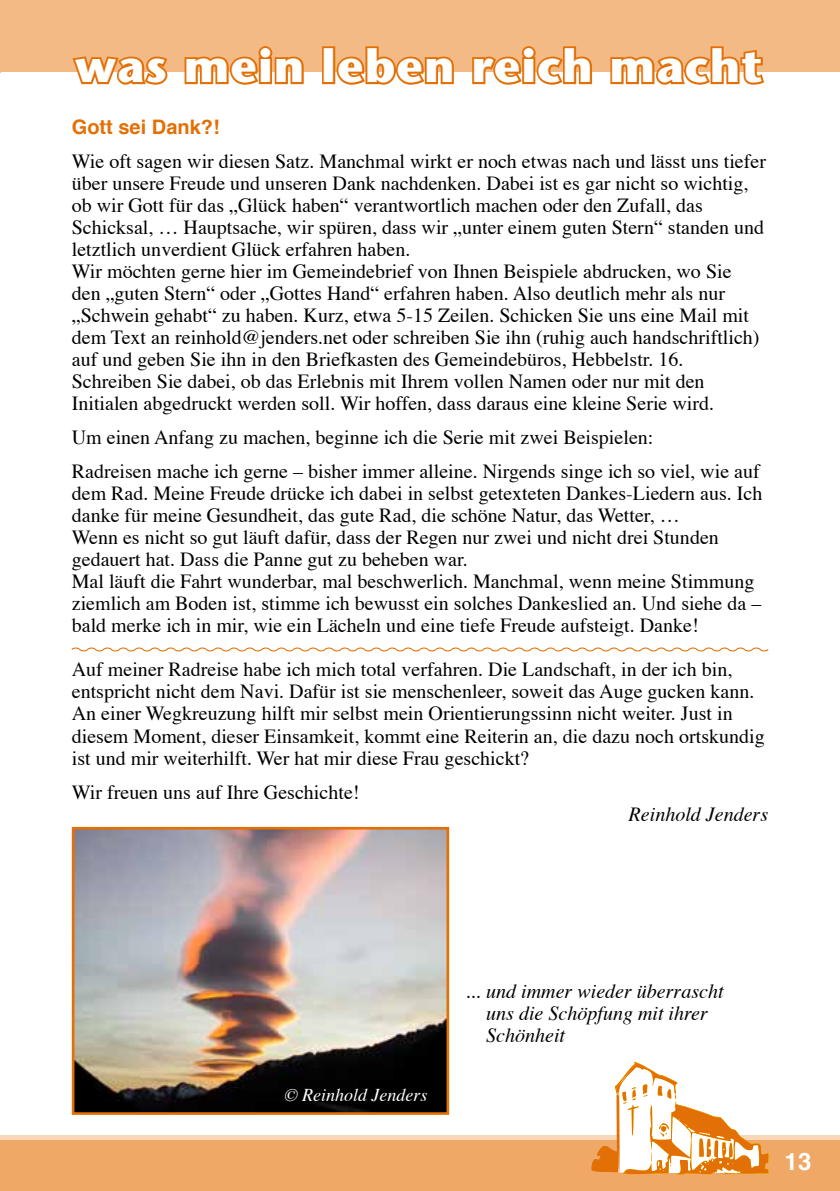
<style>
.page{position:relative;width:840px;height:1191px;background:#fff}
.page>*{position:absolute;margin:0;border:0;box-sizing:border-box;transform-origin:0 0}
.t1{font:700 72px "Stone Sans";letter-spacing:.025em;color:#fff;scale:.95 1}
.t2{font:700 46px "Stone Sans";letter-spacing:.025em;color:#fff}
.t3{font:700 24px "Helvetica";color:#fff}
.t4{font:20px/22px "Times";color:#000}
.t5{font:italic 20px/22px "Times";color:#000}
.t6{font:700 20px "Helvetica";color:#e37006}
.t7{font:italic 18px "Times";color:#fff}
</style>
<div class="page">
<div style="left:0;top:0;width:839px;height:72px;background:#f4ba85"></div>
<div style="left:0;top:1137px;width:839px;height:54px;background:#f0a867"></div>
<div style="left:0;top:1135px;width:839px;height:5px;background:#f9d7b8"></div>
<img style="left:76px;top:831px;width:369px;height:279px">
<div style="left:72px;top:827px;width:377px;height:287px;border:3px solid #e37006"></div>
<svg style="left:591px;top:1061px;width:177px;height:114px"></svg>
<svg style="left:72px;top:56px;width:96px;height:29px"></svg>
<svg style="left:184px;top:46px;width:120px;height:39px"></svg>
<div style="left:322px;top:46px;width:13px;height:38px;border:4px solid #e37006"></div>
<svg style="left:334px;top:46px;width:120px;height:39px"></svg>
<svg style="left:472px;top:46px;width:121px;height:39px"></svg>
<svg style="left:610px;top:46px;width:154px;height:39px"></svg>
<svg style="left:71px;top:647px;width:698px;height:5px"></svg>
<h1 class="t1" style="left:258px;top:23px;width:341px">vorschau</h1>
<h2 class="t2" style="left:75px;top:39px;width:688px">was mein leben reich macht</h2>
<p class="t6" style="left:72px;top:111px;width:149px">Gott sei Dank?!</p>
<p class="t4" style="left:72px;top:149px;width:695px">Wie oft sagen wir diesen Satz. Manchmal wirkt er noch etwas nach und lässt uns tiefer über unsere Freude und unseren Dank nachdenken. Dabei ist es gar nicht so wichtig, ob wir Gott für das „Glück haben“ verantwortlich machen oder den Zufall, das Schicksal, … Hauptsache, wir spüren, dass wir „unter einem guten Stern“ standen und letztlich unverdient Glück erfahren haben.<br>Wir möchten gerne hier im Gemeindebrief von Ihnen Beispiele abdrucken, wo Sie<br>den „guten Stern“ oder „Gottes Hand“ erfahren haben. Also deutlich mehr als nur „Schwein gehabt“ zu haben. Kurz, etwa 5-15 Zeilen. Schicken Sie uns eine Mail mit dem Text an reinhold@jenders.net oder schreiben Sie ihn (ruhig auch handschriftlich) auf und geben Sie ihn in den Briefkasten des Gemeindebüros, Hebbelstr. 16.<br>Schreiben Sie dabei, ob das Erlebnis mit Ihrem vollen Namen oder nur mit den Initialen abgedruckt werden soll. Wir hoffen, dass daraus eine kleine Serie wird.</p>
<p class="t4" style="left:72px;top:419px;width:689px;line-height:34px">Um einen Anfang zu machen, beginne ich die Serie mit zwei Beispielen:<br>Radreisen mache ich gerne – bisher immer alleine. Nirgends singe ich so viel, wie auf</p>
<p class="t4" style="left:72px;top:481px;width:691px">dem Rad. Meine Freude drücke ich dabei in selbst getexteten Dankes-Liedern aus. Ich danke für meine Gesundheit, das gute Rad, die schöne Natur, das Wetter, …<br>Wenn es nicht so gut läuft dafür, dass der Regen nur zwei und nicht drei Stunden gedauert hat. Dass die Panne gut zu beheben war.<br>Mal läuft die Fahrt wunderbar, mal beschwerlich. Manchmal, wenn meine Stimmung ziemlich am Boden ist, stimme ich bewusst ein solches Dankeslied an. Und siehe da – bald merke ich in mir, wie ein Lächeln und eine tiefe Freude aufsteigt. Danke!</p>
<p class="t4" style="left:72px;top:657px;width:694px">Auf meiner Radreise habe ich mich total verfahren. Die Landschaft, in der ich bin, entspricht nicht dem Navi. Dafür ist sie menschenleer, soweit das Auge gucken kann.<br>An einer Wegkreuzung hilft mir selbst mein Orientierungssinn nicht weiter. Just in diesem Moment, dieser Einsamkeit, kommt eine Reiterin an, die dazu noch ortskundig ist und mir weiterhilft. Wer hat mir diese Frau geschickt?</p>
<p class="t4" style="left:72px;top:779px;width:289px">Wir freuen uns auf Ihre Geschichte!</p>
<p class="t5" style="left:628px;top:801px;width:141px">Reinhold Jenders</p>
<p class="t7" style="left:284px;top:1078px;width:145px">© Reinhold Jenders</p>
<p class="t5" style="left:486px;top:978px;width:239px;text-indent:-20px">... und immer wieder überrascht uns die Schöpfung mit ihrer<br>Schönheit</p>
<p class="t3" style="left:784px;top:1142px;width:28px">13</p>
</div>
